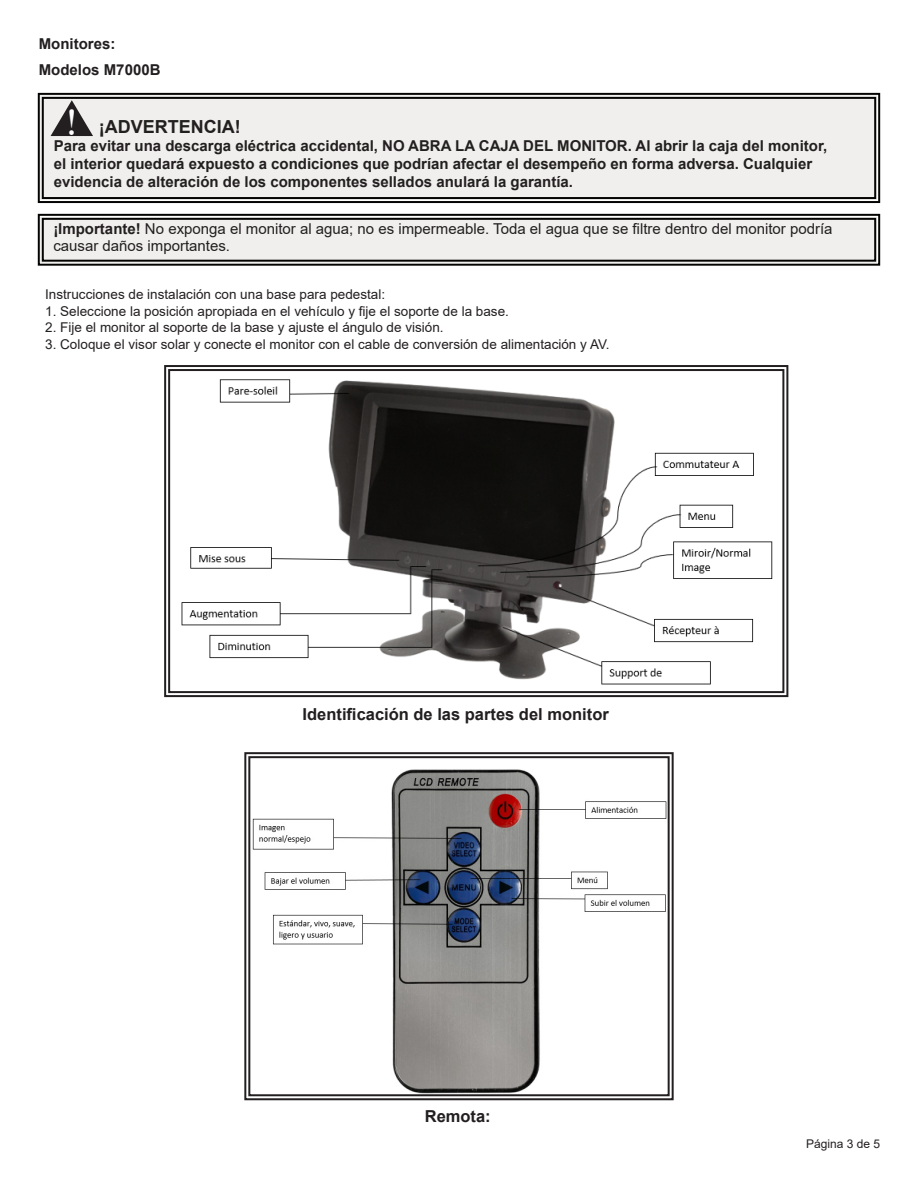
<style>
.page{position:relative;width:918px;height:1188px;background:#fff}
.page>*{position:absolute;margin:0;border:0;box-sizing:border-box;transform-origin:0 0}
.t1{font:38.25px "Bask Old Face";color:#fff}
.t2{font:700 18px "Arial";color:#231f20}
.t3{font:700 16.5px "Arial";color:#231f20}
.t4{font:700 15px/18px "Arial";color:#231f20}
.t5{font:15px/16.5px "Arial";color:#231f20}
.t6{font:13.5px "Arial";color:#231f20}
.t7{font:12px "Arial";color:#231f20}
.s1{font-weight:700}
</style>
<div class="page">
<svg style="left:37px;top:92px;width:844px;height:112px;background:#e6e4e3"></svg>
<div style="left:42px;top:97px;width:834px;height:102px;border:2px solid #040503"></div>
<svg style="left:51px;top:100px;width:42px;height:36px;background:#898686"></svg>
<svg style="left:37px;top:213px;width:844px;height:53px;background:#dbdad9"></svg>
<div style="left:42px;top:218px;width:834px;height:44px;border:2px solid #040503"></div>
<svg style="left:164px;top:365px;width:625px;height:333px"></svg>
<div style="left:168px;top:369px;width:616px;height:324px;border:2px solid #231f20"></div>
<svg style="left:244px;top:752px;width:430px;height:349px"></svg>
<div style="left:248px;top:756px;width:422px;height:340px;border:2px solid #231f20"></div>
<p class="t4" style="left:39px;top:35px;width:78px">Monitores:</p>
<p class="t4" style="left:39px;top:61px;width:123px">Modelos M7000B</p>
<p class="t1" style="left:67px;top:101px;width:11px">!</p>
<p class="t2" style="left:99px;top:114px;width:143px">¡ADVERTENCIA!</p>
<p class="t4" style="left:54px;top:137px;width:775px">Para evitar una descarga eléctrica accidental, NO ABRA LA CAJA DEL MONITOR. Al abrir la caja del monitor, el interior quedará expuesto a condiciones que podrían afectar el desempeño en forma adversa. Cualquier evidencia de alteración de los componentes sellados anulará la garantía.</p>
<p class="t5" style="left:53px;top:220px;width:781px"><span class="s1">¡Importante!</span> No exponga el monitor al agua; no es impermeable. Toda el agua que se filtre dentro del monitor podría causar daños importantes.</p>
<p class="t6" style="left:45px;top:285px;width:341px">Instrucciones de instalación con una base para pedestal:</p>
<p class="t6" style="left:45px;top:302px;width:465px">1. Seleccione la posición apropiada en el vehículo y fije el soporte de la base.</p>
<p class="t6" style="left:45px;top:318px;width:400px">2. Fije el monitor al soporte de la base y ajuste el ángulo de visión.</p>
<p class="t6" style="left:45px;top:335px;width:566px">3. Coloque el visor solar y conecte el monitor con el cable de conversión de alimentación y AV.</p>
<p class="t3" style="left:303px;top:703px;width:308px">Identificación de las partes del monitor</p>
<p class="t3" style="left:425px;top:1105px;width:67px">Remota:</p>
<p class="t7" style="left:806px;top:1135px;width:76px">Página 3 de 5</p>
</div>
